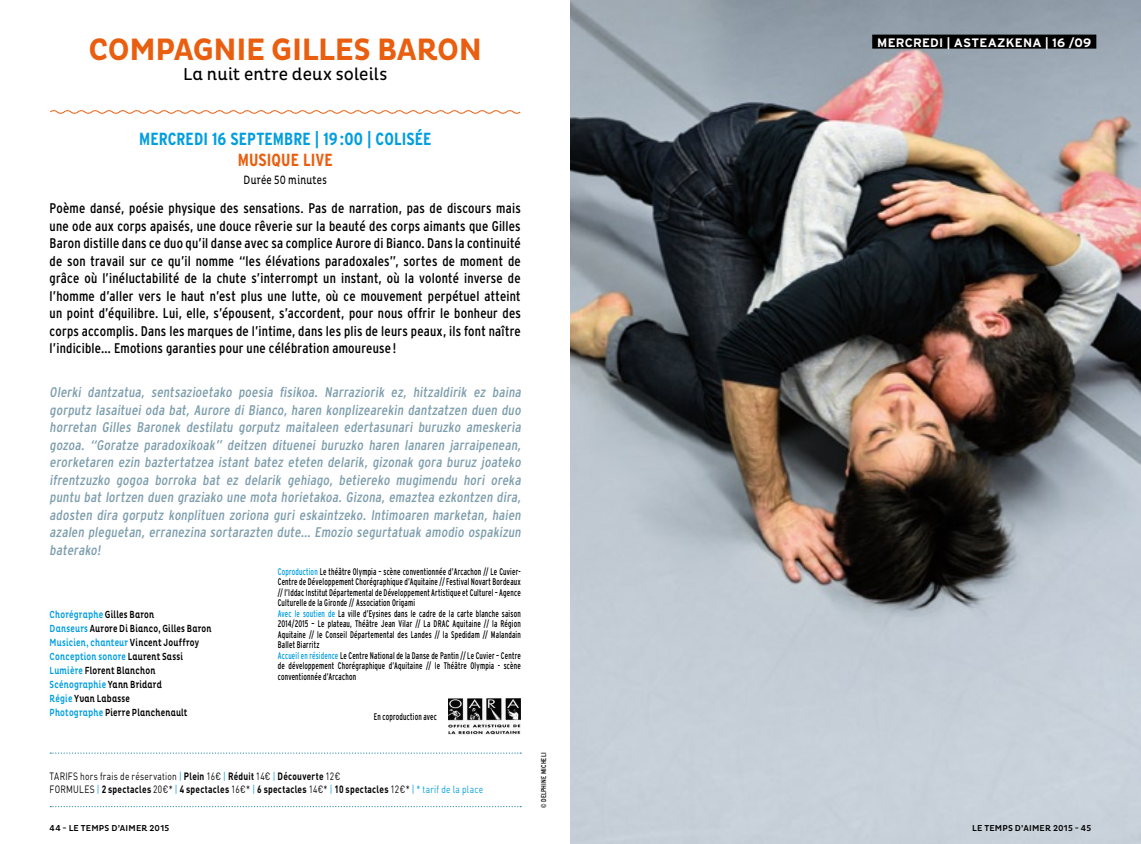
<style>
.page{position:relative;width:1141px;height:844px;background:#fff}
.page>*{position:absolute;margin:0;border:0;box-sizing:border-box;transform-origin:0 0}
.t1{font:700 31.5px "Pluto Cond";letter-spacing:-.015em;color:#e95e0f}
.t2{font:700 condensed 17.5px "Interstate";letter-spacing:.005em;color:#009ee0}
.t3{font:17.5px "Pluto Cond";letter-spacing:.005em;color:#000}
.t4{font:700 condensed 17.5px "Interstate";letter-spacing:.005em;color:#e95e0f}
.t5{font:condensed 14px/17.5px "Interstate";color:#7e9ead;text-align:justify}
.t6{font:condensed 14px/17.5px "Interstate";letter-spacing:.015em;color:#000;text-align:justify}
.t7{font:700 12.25px "Interstate";letter-spacing:.02em;color:#fff}
.t8{font:12.25px "Pluto Cond";letter-spacing:.03em;color:#000;scale:.8 1}
.t9{font:500 10.5px/14px "Pluto Cond";letter-spacing:.025em;color:#000;scale:.8 1}
.t10{font:700 10.5px/12.2px "DIN";letter-spacing:.03em;color:#000;scale:.8 1}
.t11{font:condensed 9.62px/10.5px "Interstate";letter-spacing:.025em;color:#000;scale:.8 1}
.t12{font:500 8.75px "Pluto Cond";letter-spacing:.03em;color:#000}
.t13{font:condensed 7px "Interstate";color:#000}
.s1{color:#009ee0}
.s2{font-weight:400}
.s3{font-weight:400;color:#009ee0}
</style>
<div class="page">
<img style="left:570px;top:0;width:571px;height:843px">
<div style="left:872px;top:35px;width:224px;height:14px;background:#000"></div>
<img style="left:448px;top:698px;width:73px;height:36px">
<svg style="left:50px;top:110px;width:471px;height:4px"></svg>
<svg style="left:50px;top:752px;width:471px;height:1px"></svg>
<svg style="left:50px;top:806px;width:471px;height:1px"></svg>
<h1 class="t1" style="left:89px;top:32px;width:389px">COM PAGN IE GILLES BARON</h1>
<p class="t3" style="left:183px;top:64px;width:206px">La nuit entre deux soleils</p>
<p class="t2" style="left:139px;top:129px;width:292px">MERCREDI 16 SEPTEMBRE | 19:00 | COLISÉE</p>
<p class="t4" style="left:238px;top:150px;width:95px">MUSIQUE LIVE</p>
<p class="t8" style="left:244px;top:172px;width:106px">Durée 50 minutes</p>
<p class="t6" style="left:50px;top:199px;width:473px">Poème dansé, poésie physique des sensations. Pas de narration, pas de discours mais une ode aux corps apaisés, une douce rêverie sur la beauté des corps aimants que Gilles Baron distille dans ce duo qu’il danse avec sa complice Aurore di Bianco. Dans la continuité de son travail sur ce qu’il nomme “les élévations paradoxales”, sortes de moment de grâce où l’inéluctabilité de la chute s’interrompt un instant, où la volonté inverse de l’homme d’aller vers le haut n’est plus une lutte, où ce mouvement perpétuel atteint un point d’équilibre. Lui, elle, s’épousent, s’accordent, pour nous offrir le bonheur des corps accomplis. Dans les marques de l’intime, dans les plis de leurs peaux, ils font naître l’indicible… Emotions garanties pour une célébration amoureuse!</p>
<p class="t5" style="left:50px;top:383px;width:475px">Olerki dantzatua, sentsazioetako poesia fisikoa. Narraziorik ez, hitzaldirik ez baina gorputz lasaituei oda bat, Aurore di Bianco, haren konplizearekin dantzatzen duen duo horretan Gilles Baronek destilatu gorputz maitaleen edertasunari buruzko ameskeria gozoa. “Goratze paradoxikoak” deitzen dituenei buruzko haren lanaren jarraipenean, erorketaren ezin baztertatzea istant batez eteten delarik, gizonak gora buruz joateko ifrentzuzko gogoa borroka bat ez delarik gehiago, betiereko mugimendu hori oreka puntu bat lortzen duen graziako une mota horietakoa. Gizona, emaztea ezkontzen dira, adosten dira gorputz konplituen zoriona guri eskaintzeko. Intimoaren marketan, haien azalen pleguetan, erranezina sortarazten dute… Emozio segurtatuak amodio ospakizun baterako!</p>
<p class="t9" style="left:50px;top:608px;width:204px"><span class="s1">Chorégraphe</span> Gilles Baron<br><span class="s1">Danseurs</span> Aurore Di Bianco, Gilles Baron<br><span class="s1">M usicien, chanteur</span> Vincent Jouffroy<br><span class="s1">Conception sonore</span> Laurent Sassi<br><span class="s1">Lumière</span> Florent Blanchon<br><span class="s1">Scénographie</span> Yann Bridard<br><span class="s1">Régie</span> Yvan Labasse<br><span class="s1">Photographe</span> Pierre Planchenault</p>
<p class="t11" style="left:278px;top:565px;width:305px"><span class="s1">Coproduction</span> Le théâtre Olympia – scène conventionnée d’Arcachon // Le Cuvier-Centre de Développement Chorégraphique d’Aquitaine // Festival Novart Bordeaux // l’Iddac Institut Départemental de Développement Artistique et Culturel – Agence Culturelle de la Gironde // Association Origami<br><span class="s1">Avec le soutien de</span> La ville d’Eysines dans le cadre de la carte blanche saison 2014/2015 – Le plateau, Théâtre Jean Vilar // La DRAC Aquitaine // la Région Aquitaine // le Conseil Départemental des Landes // la Spedidam // Malandain Ballet Biarritz<br><span class="s1">Accueil en résidence</span> Le Centre National de la Danse de Pantin // Le Cuvier – Centre de développement Chorégraphique d’Aquitaine // le Théâtre Olympia - scène conventionnée d’Arcachon</p>
<p class="t11" style="left:374px;top:711px;width:81px">En coproduction avec</p>
<p class="t10" style="left:50px;top:769px;width:543px"><span class="s2">Tarifs hors frais de réservation</span> <span class="s3">|</span> Plein <span class="s2">16€</span> <span class="s3">|</span> Réduit <span class="s2">14€</span> <span class="s3">|</span> Découverte <span class="s2">12€<br>formules</span> <span class="s3">|</span> 2 spectacles <span class="s2">20€*</span> <span class="s3">|</span> 4 spectacles <span class="s2">16€*</span> <span class="s3">|</span> 6 spectacles <span class="s2">14€*</span> <span class="s3">|</span> 10 spectacles <span class="s2">12€*</span> <span class="s3">| * tarif de la place</span></p>
<p class="t13" style="left:540px;top:808px;width:56px;rotate:-90deg">© Delphine Micheli</p>
<p class="t7" style="left:877px;top:35px;width:216px">MERCREDI | ASTEAZKENA | 16 /09</p>
<p class="t12" style="left:50px;top:822px;width:121px">44 - le temps d’aimer 2015</p>
<p class="t12" style="left:972px;top:822px;width:121px">le temps d’aimer 2015 - 45</p>
</div>
